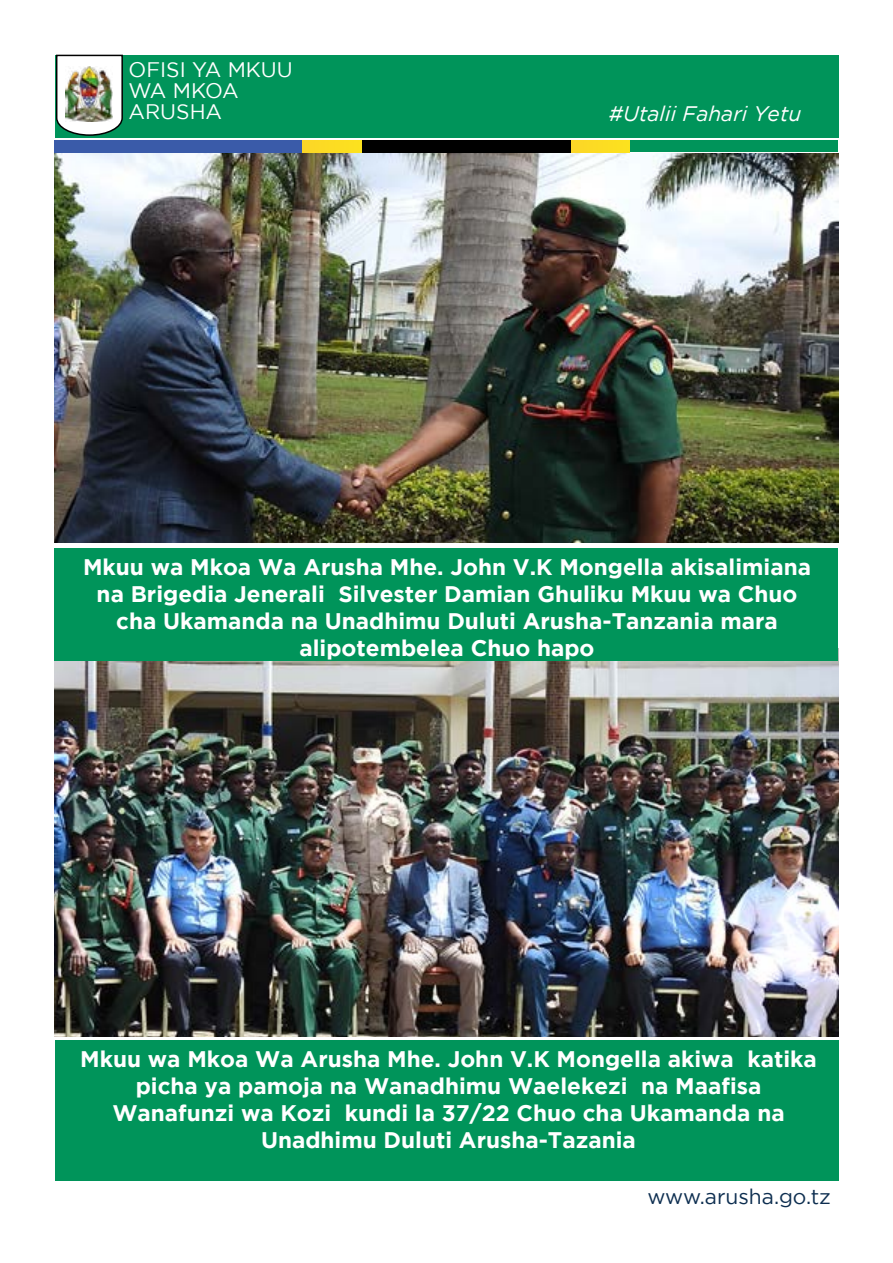
<style>
.page{position:relative;width:893px;height:1263px;background:#fff}
.page>*{position:absolute;margin:0;border:0;box-sizing:border-box;transform-origin:0 0}
.t1{font:700 22.5px/27px "Gotham";color:#fff;text-align:center}
.t2{font:21px/21px "Gotham";color:#fff}
.t3{font:italic 21px "Gotham";color:#fff}
.t4{font:21px "Gotham";color:#0d2e50}
</style>
<div class="page">
<img style="left:54px;top:648px;width:785px;height:389px">
<div style="left:55px;top:55px;width:783px;height:82px;background:#00945a"></div>
<svg style="left:56px;top:54px;width:67px;height:82px;background:#c3d1cb"></svg>
<img style="left:65px;top:67px;width:47px;height:54px">
<div style="left:54px;top:548px;width:783px;height:113px;background:#00945a"></div>
<div style="left:56px;top:1040px;width:783px;height:140px;background:#00945a"></div>
<div style="left:54px;top:141px;width:249px;height:12px;background:#3a5ba9"></div>
<div style="left:361px;top:140px;width:210px;height:13px;background:#000"></div>
<div style="left:629px;top:141px;width:209px;height:11px;background:#00945a"></div>
<div style="left:303px;top:141px;width:59px;height:11px;background:#fcdc23"></div>
<div style="left:571px;top:141px;width:59px;height:11px;background:#fcdc23"></div>
<img style="left:54px;top:154px;width:784px;height:388px">
<p class="t2" style="left:129px;top:59px;width:166px">OFISI YA MKUU<br>WA MKOA<br>ARUSHA</p>
<p class="t3" style="left:609px;top:102px;width:194px">#Utalii Fahari Yetu</p>
<p class="t1" style="left:83px;top:553px;width:729px">Mkuu wa Mkoa Wa Arusha Mhe. John V.K Mongella akisalimiana na Brigedia Jenerali Silvester Damian Ghuliku Mkuu wa Chuo cha Ukamanda na Unadhimu Duluti Arusha-Tanzania mara alipotembelea Chuo hapo</p>
<p class="t1" style="left:80px;top:1045px;width:738px">Mkuu wa Mkoa Wa Arusha Mhe. John V.K Mongella akiwa katika picha ya pamoja na Wanadhimu Waelekezi na Maafisa Wanafunzi wa Kozi kundi la 37/22 Chuo cha Ukamanda na Unadhimu Duluti Arusha-Tazania</p>
<p class="t4" style="left:647px;top:1185px;width:185px">www.arusha.go.tz</p>
</div>
